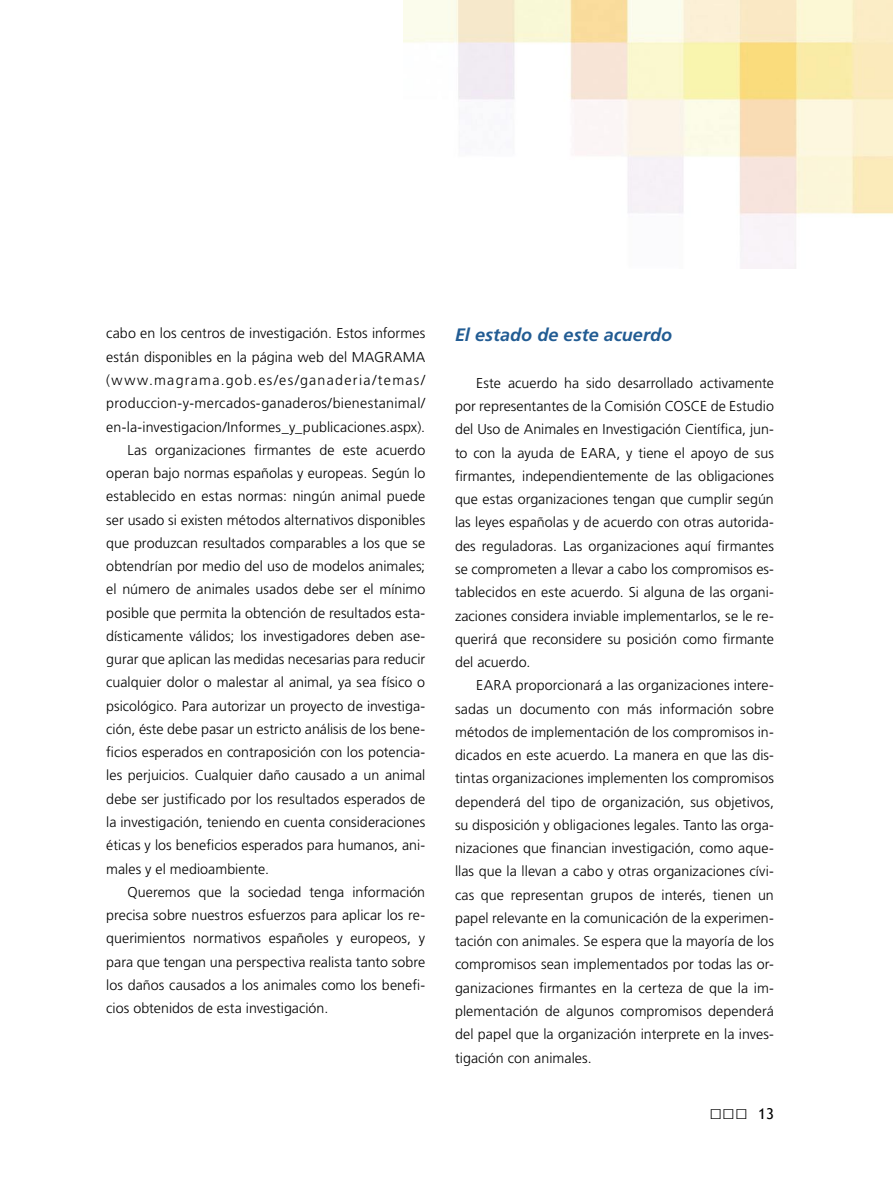
<style>
.page{position:relative;width:893px;height:1191px;background:#fff}
.page>*{position:absolute;margin:0;border:0;box-sizing:border-box;transform-origin:0 0}
.t1{font:21px "Trebuchet MS";color:#000}
.t2{font:italic 700 18px "Frutiger";letter-spacing:.005em;color:#225c93}
.t3{font:300 14.25px/23.2px "Frutiger";letter-spacing:.005em;color:#000;text-align:justify}
.t4{font:300 14.25px "Frutiger";letter-spacing:.09em;color:#000}
.s1{font-size:15px}
</style>
<div class="page">
<img style="left:404px;top:0;width:489px;height:269px">
<p class="t3" style="left:106px;top:322px;width:320px">cabo en los centros de investigación. Estos informes</p>
<p class="t3" style="left:106px;top:345px;width:320px">están disponibles en la página web del MAGRAMA</p>
<p class="t4" style="left:106px;top:372px;width:320px">(www.magrama.gob.es/es/ganaderia/temas/</p>
<p class="t3" style="left:106px;top:392px;width:320px">produccion-y-mercados-ganaderos/bienestanimal/</p>
<p class="t3" style="left:106px;top:415px;width:320px">en-la-investigacion/Informes_y_publicaciones.aspx).</p>
<p class="t3" style="left:128px;top:438px;width:299px">Las organizaciones firmantes de este acuerdo</p>
<p class="t3" style="left:106px;top:461px;width:320px">operan bajo normas españolas y europeas. Según lo</p>
<p class="t3" style="left:106px;top:485px;width:320px">establecido en estas normas: ningún animal puede</p>
<p class="t3" style="left:106px;top:508px;width:320px">ser usado si existen métodos alternativos disponibles</p>
<p class="t3" style="left:106px;top:531px;width:320px">que produzcan resultados comparables a los que se</p>
<p class="t3" style="left:106px;top:554px;width:320px">obtendrían por medio del uso de modelos animales;</p>
<p class="t3" style="left:106px;top:578px;width:320px">el número de animales usados debe ser el mínimo</p>
<p class="t3" style="left:106px;top:601px;width:320px">posible que permita la obtención de resultados esta-</p>
<p class="t3" style="left:106px;top:624px;width:320px">dísticamente válidos; los investigadores deben ase-</p>
<p class="t3" style="left:106px;top:647px;width:320px">gurar que aplican las medidas necesarias para reducir</p>
<p class="t3" style="left:106px;top:671px;width:320px">cualquier dolor o malestar al animal, ya sea físico o</p>
<p class="t3" style="left:106px;top:694px;width:320px">psicológico. Para autorizar un proyecto de investiga-</p>
<p class="t3" style="left:106px;top:717px;width:320px">ción, éste debe pasar un estricto análisis de los bene-</p>
<p class="t3" style="left:106px;top:740px;width:320px">ficios esperados en contraposición con los potencia-</p>
<p class="t3" style="left:106px;top:764px;width:320px">les perjuicios. Cualquier daño causado a un animal</p>
<p class="t3" style="left:106px;top:787px;width:320px">debe ser justificado por los resultados esperados de</p>
<p class="t3" style="left:106px;top:810px;width:320px">la investigación, teniendo en cuenta consideraciones</p>
<p class="t3" style="left:106px;top:834px;width:320px">éticas y los beneficios esperados para humanos, ani-</p>
<p class="t3" style="left:106px;top:857px;width:164px">males y el medioambiente.</p>
<p class="t3" style="left:128px;top:880px;width:299px">Queremos que la sociedad tenga información</p>
<p class="t3" style="left:106px;top:903px;width:320px">precisa sobre nuestros esfuerzos para aplicar los re-</p>
<p class="t3" style="left:106px;top:927px;width:320px">querimientos normativos españoles y europeos, y</p>
<p class="t3" style="left:106px;top:950px;width:320px">para que tengan una perspectiva realista tanto sobre</p>
<p class="t3" style="left:106px;top:973px;width:320px">los daños causados a los animales como los benefi-</p>
<p class="t3" style="left:106px;top:996px;width:224px">cios obtenidos de esta investigación.</p>
<p class="t2" style="left:455px;top:324px;width:219px">El estado de este acuerdo</p>
<p class="t3" style="left:455px;top:371px;width:320px;text-indent:21px">Este acuerdo ha sido desarrollado activamente por representantes de la Comisión COSCE de Estudio del Uso de Animales en Investigación Científica, jun&shy;to con la ayuda de EARA, y tiene el apoyo de sus firmantes, independientemente de las obligaciones que estas organizaciones tengan que cumplir según las leyes españolas y de acuerdo con otras autorida&shy;des reguladoras. Las organizaciones aquí firmantes se comprometen a llevar a cabo los compromisos es&shy;tablecidos en este acuerdo. Si alguna de las organi&shy;zaciones considera inviable implementarlos, se le re&shy;querirá que reconsidere su posición como firmante del acuerdo.</p>
<p class="t3" style="left:455px;top:674px;width:320px;text-indent:21px">EARA proporcionará a las organizaciones intere&shy;sadas un documento con más información sobre métodos de implementación de los compromisos in&shy;dicados en este acuerdo. La manera en que las dis&shy;tintas organizaciones implementen los compromisos dependerá del tipo de organización, sus objetivos, su disposición y obligaciones legales. Tanto las orga&shy;nizaciones que financian investigación, como aque&shy;llas que la llevan a cabo y otras organizaciones cívi&shy;cas que representan grupos de interés, tienen un papel relevante en la comunicación de la experimen&shy;tación con animales. Se espera que la mayoría de los compromisos sean implementados por todas las or&shy;ganizaciones firmantes en la certeza de que la im&shy;plementación de algunos compromisos dependerá del papel que la organización interprete en la inves&shy;tigación con animales.</p>
<h1 class="t1" style="left:710px;top:1098px;width:66px">□□□ <span class="s1">13</span></h1>
</div>
